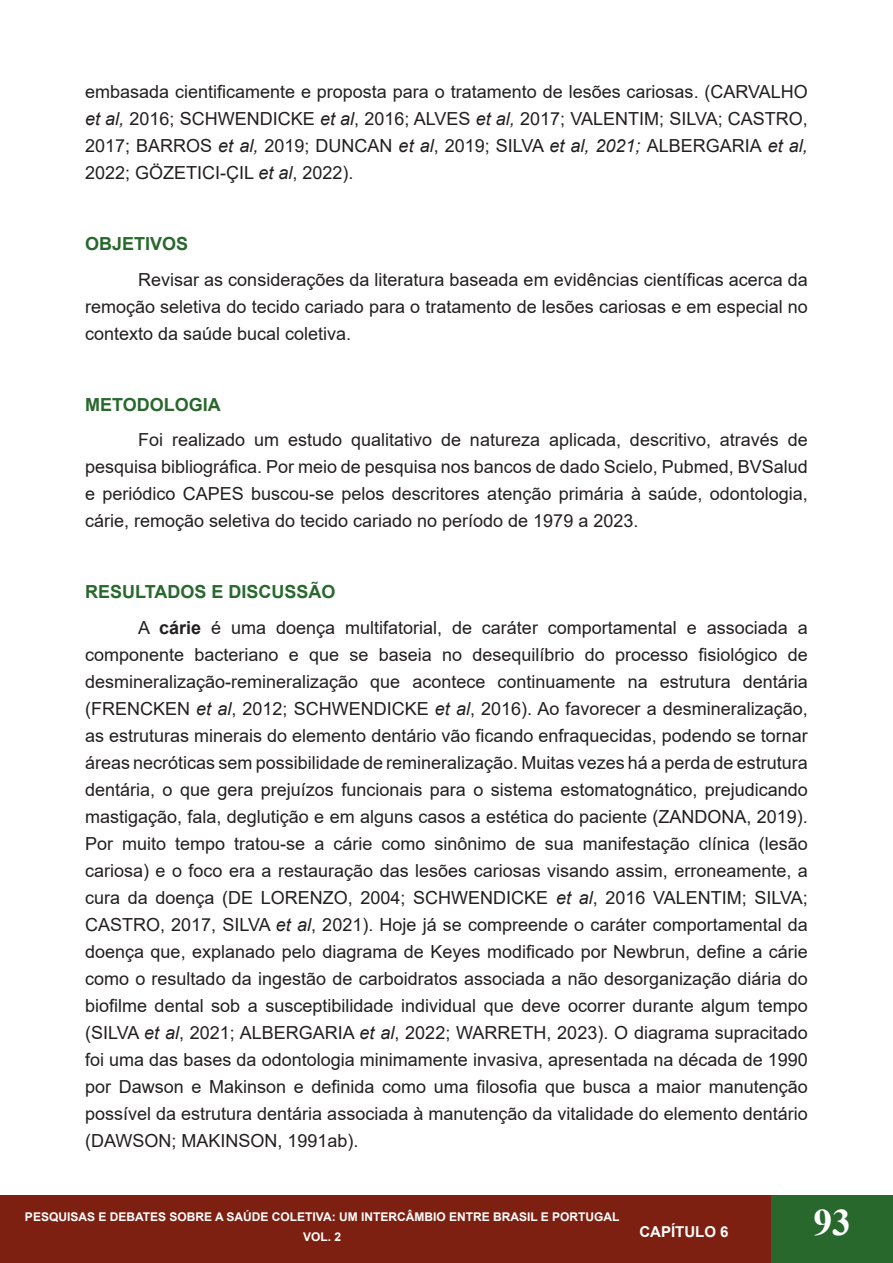
<style>
.page{position:relative;width:893px;height:1263px;background:#fff}
.page>*{position:absolute;margin:0;border:0;box-sizing:border-box;transform-origin:0 0}
.t1{font:700 37.5px "Times New Roman";color:#fff}
.t2{font:18px/27px "Arial";color:#231f20;text-align:justify}
.t3{font:700 18px "Arial";color:#28682d}
.t4{font:700 15px "Arial";color:#fff}
.t5{font:700 12px/20.2px "Arial";color:#fff;text-align:center}
.s1{font-style:italic}
.s2{font-weight:700}
</style>
<div class="page">
<div style="left:0;top:1196px;width:893px;height:67px;background:#7d2011"></div>
<hr style="left:0;top:1196px;width:1px;height:67px;background:#28682d">
<div style="left:771px;top:1196px;width:122px;height:67px;background:#28682d"></div>
<p class="t2" style="left:85px;top:78px;width:724px">embasada cientificamente e proposta para o tratamento de lesões cariosas. (CARVALHO <span class="s1">et al,</span> 2016; SCHWENDICKE <span class="s1">et al</span>, 2016; ALVES <span class="s1">et al,</span> 2017; VALENTIM; SILVA; CASTRO, 2017; BARROS <span class="s1">et al,</span> 2019; DUNCAN <span class="s1">et al</span>, 2019; SILVA <span class="s1">et al, 2021;</span> ALBERGARIA <span class="s1">et al, </span>2022; GÖZETICI-ÇIL <span class="s1">et al</span>, 2022).</p>
<p class="t3" style="left:85px;top:231px;width:105px">OBJETIVOS</p>
<p class="t2" style="left:85px;top:266px;width:724px;text-indent:53px">Revisar as considerações da literatura baseada em evidências científicas acerca da remoção seletiva do tecido cariado para o tratamento de lesões cariosas e em especial no contexto da saúde bucal coletiva.</p>
<p class="t3" style="left:85px;top:392px;width:137px">METODOLOGIA</p>
<p class="t2" style="left:85px;top:426px;width:724px;text-indent:53px">Foi realizado um estudo qualitativo de natureza aplicada, descritivo, através de pesquisa bibliográfica. Por meio de pesquisa nos bancos de dado Scielo, Pubmed, BVSalud e periódico CAPES buscou-se pelos descritores atenção primária à saúde, odontologia, cárie, remoção seletiva do tecido cariado no período de 1979 a 2023.</p>
<p class="t3" style="left:85px;top:579px;width:252px">RESULTADOS E DISCUSSÃO</p>
<p class="t2" style="left:85px;top:614px;width:724px;text-indent:53px">A <span class="s2">cárie</span> é uma doença multifatorial, de caráter comportamental e associada a componente bacteriano e que se baseia no desequilíbrio do processo fisiológico de desmineralização-remineralização que acontece continuamente na estrutura dentária (FRENCKEN <span class="s1">et al</span>, 2012; SCHWENDICKE <span class="s1">et al</span>, 2016). Ao favorecer a desmineralização, as estruturas minerais do elemento dentário vão ficando enfraquecidas, podendo se tornar áreas necróticas sem possibilidade de remineralização. Muitas vezes há a perda de estrutura dentária, o que gera prejuízos funcionais para o sistema estomatognático, prejudicando mastigação, fala, deglutição e em alguns casos a estética do paciente (ZANDONA, 2019).<br>Por muito tempo tratou-se a cárie como sinônimo de sua manifestação clínica (lesão cariosa) e o foco era a restauração das lesões cariosas visando assim, erroneamente, a cura da doença (DE LORENZO, 2004; SCHWENDICKE <span class="s1">et al</span>, 2016 VALENTIM; SILVA; CASTRO, 2017, SILVA <span class="s1">et al</span>, 2021). Hoje já se compreende o caráter comportamental da doença que, explanado pelo diagrama de Keyes modificado por Newbrun, define a cárie como o resultado da ingestão de carboidratos associada a não desorganização diária do biofilme dental sob a susceptibilidade individual que deve ocorrer durante algum tempo (SILVA <span class="s1">et al</span>, 2021; ALBERGARIA <span class="s1">et al</span>, 2022; WARRETH, 2023). O diagrama supracitado foi uma das bases da odontologia minimamente invasiva, apresentada na década de 1990 por Dawson e Makinson e definida como uma filosofia que busca a maior manutenção possível da estrutura dentária associada à manutenção da vitalidade do elemento dentário (DAWSON; MAKINSON, 1991ab).</p>
<p class="t5" style="left:25px;top:1207px;width:596px">PESQUISAS E DEBATES SOBRE A SAÚDE COLETIVA: UM INTERCÂMBIO ENTRE BRASIL E PORTUGAL<br>VOL. 2</p>
<p class="t4" style="left:639px;top:1221px;width:91px">CAPÍTULO 6</p>
<h1 class="t1" style="left:813px;top:1195px;width:39px">93</h1>
</div>
